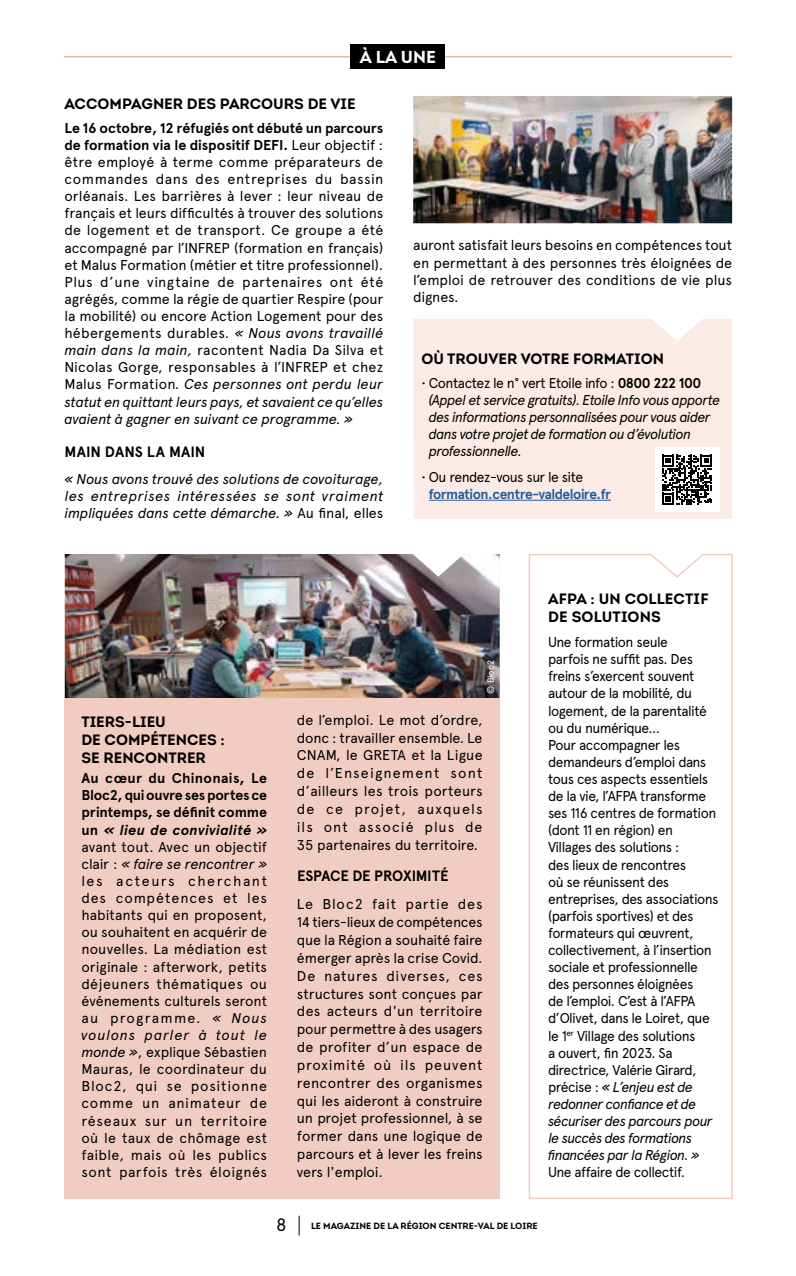
<style>
.page{position:relative;width:796px;height:1276px;background:#fff}
.page>*{position:absolute;margin:0;border:0;box-sizing:border-box;transform-origin:0 0}
.t1{font:18px "Apercu";color:#000}
.t2{font:17.25px "Intro Bold Alt";color:#fff}
.t3{font:15px/18px "Intro Bold Alt";color:#000}
.t4{font:700 15px "Apercu";letter-spacing:-.005em;color:#000}
.t5{font:14.25px/17.1px "Apercu";letter-spacing:-.035em;color:#000;text-align:justify}
.t6{font:italic 14.25px/17.1px "Apercu";letter-spacing:-.04em;color:#000;text-align:justify}
.t7{font:700 14.25px "Apercu";letter-spacing:-.035em;color:#275b9b}
.t8{font:9px "Intro Bold Alt";color:#000}
.t9{font:9px "Apercu";color:#fff}
.s1{font-weight:700}
.s2{font-style:italic}
.s3{font-style:normal}
.s4{font-weight:700;font-style:normal}
.s5{font-weight:700;font-style:italic}
</style>
<div class="page">
<svg style="left:299px;top:1215px;width:1px;height:20px"></svg>
<div style="left:413px;top:319px;width:318px;height:200px;background:#faebe7"></div>
<img style="left:65px;top:554px;width:434px;height:144px">
<svg style="left:528px;top:554px;width:205px;height:645px"></svg>
<div style="left:64px;top:698px;width:435px;height:500px;background:#f1ccc0"></div>
<hr style="left:64px;top:56px;width:667px;height:1px;background:#ebb5a4">
<div style="left:350px;top:44px;width:95px;height:25px;background:#000"></div>
<img style="left:413px;top:96px;width:318px;height:127px">
<hr style="left:428px;top:500px;width:182px;height:1px;background:#275b9b">
<div style="left:654px;top:448px;width:65px;height:64px;background:#fff"></div>
<svg style="left:662px;top:454px;width:50px;height:51px"></svg>
<svg style="left:649px;top:319px;width:54px;height:22px"></svg>
<p class="t2" style="left:360px;top:46px;width:77px">À LA UNE</p>
<p class="t3" style="left:64px;top:94px;width:292px">ACCOMPAGNER DES PARCOURS DE VIE</p>
<p class="t5" style="left:64px;top:119px;width:320px"><span class="s1">Le 16 octobre, 12 réfugiés ont débuté un parcours de formation via le dispositif DEFI.</span> Leur objectif : être employé à terme comme préparateurs de commandes dans des entreprises du bassin orléanais. Les barrières à lever : leur niveau de français et leurs difficultés à trouver des solutions de logement et de transport. Ce groupe a été accompagné par l’INFREP (formation en français) et Malus Formation (métier et titre professionnel).<br>Plus d’une vingtaine de partenaires ont été agrégés, comme la régie de quartier Respire (pour la mobilité) ou encore Action Logement pour des hébergements durables. <span class="s2">« Nous avons travaillé main dans la main,</span> racontent Nadia Da Silva et Nicolas Gorge, responsables à l’INFREP et chez Malus Formation<span class="s2">. Ces personnes ont perdu leur statut en quittant leurs pays, et savaient ce qu’elles avaient à gagner en suivant ce programme. »</span></p>
<p class="t4" style="left:64px;top:442px;width:142px">MAIN DANS LA MAIN</p>
<p class="t6" style="left:64px;top:469px;width:320px">« Nous avons trouvé des solutions de covoiturage, les entreprises intéressées se sont vraiment impliquées dans cette démarche. » <span class="s3">Au final, elles</span></p>
<p class="t5" style="left:413px;top:237px;width:320px">auront satisfait leurs besoins en compétences tout en permettant à des personnes très éloignées de l’emploi de retrouver des conditions de vie plus dignes.</p>
<p class="t3" style="left:421px;top:349px;width:244px">OÙ TROUVER VOTRE FORMATION</p>
<p class="t6" style="left:428px;top:373px;width:293px;text-align:left;text-indent:-7px"><span class="s3">• Contactez le n° vert Etoile info :</span> <span class="s4">0800 222 100 </span>(Appel et service gratuits). Etoile Info vous apporte des informations personnalisées pour vous aider dans votre projet de formation ou d’évolution professionnelle.</p>
<p class="t5" style="left:421px;top:468px;width:163px">• Ou rendez-vous sur le site</p>
<p class="t7" style="left:428px;top:485px;width:184px">formation.centre-valdeloire.fr</p>
<p class="t3" style="left:81px;top:713px;width:145px">TIERS-LIEU<br>DE COMPÉTENCES :<br>SE RENCONTRER</p>
<p class="t5" style="left:81px;top:769px;width:187px"><span class="s1">Au cœur du Chinonais, Le Bloc2, qui ouvre ses portes ce printemps, se définit comme un</span> <span class="s5">« lieu de convivialité » </span>avant tout. Avec un objectif clair : <span class="s2">« faire se rencontrer » </span>les acteurs cherchant des compétences et les habitants qui en proposent, ou souhaitent en acquérir de nouvelles. La médiation est originale : afterwork, petits déjeuners thématiques ou événements culturels seront au programme. <span class="s2">« Nous voulons parler à tout le monde »</span>, explique Sébastien Mauras, le coordinateur du Bloc2, qui se positionne comme un animateur de réseaux sur un territoire où le taux de chômage est faible, mais où les publics sont parfois très éloignés</p>
<p class="t9" style="left:485px;top:694px;width:35px;rotate:-90deg">© Bloc2</p>
<p class="t5" style="left:297px;top:711px;width:187px;line-height:17.9px">de l’emploi. Le mot d’ordre, donc : travailler ensemble. Le CNAM, le GRETA et la Ligue de l’Enseignement sont d’ailleurs les trois porteurs de ce projet, auxquels ils ont associé plus de 35 partenaires du territoire.</p>
<p class="t4" style="left:297px;top:866px;width:153px">ESPACE DE PROXIMITÉ</p>
<p class="t5" style="left:297px;top:895px;width:187px;line-height:17.9px">Le Bloc2 fait partie des 14 tiers-lieux de compétences que la Région a souhaité faire émerger après la crise Covid.<br>De natures diverses, ces structures sont conçues par des acteurs d'un territoire pour permettre à des usagers de profiter d’un espace de proximité où ils peuvent rencontrer des organismes qui les aideront à construire un projet professionnel, à se former dans une logique de parcours et à lever les freins vers l'emploi.</p>
<p class="t3" style="left:547px;top:589px;width:162px">AFPA : UN COLLECTIF<br>DE SOLUTIONS</p>
<p class="t5" style="left:547px;top:633px;width:172px;text-align:left">Une formation seule<br>parfois ne suffit pas. Des freins s’exercent souvent autour de la mobilité, du logement, de la parentalité ou du numérique…<br>Pour accompagner les demandeurs d’emploi dans tous ces aspects essentiels de la vie, l’AFPA transforme ses 116 centres de formation (dont 11 en région) en<br>Villages des solutions :<br>des lieux de rencontres<br>où se réunissent des entreprises, des associations (parfois sportives) et des formateurs qui œuvrent, collectivement, à l’insertion sociale et professionnelle des personnes éloignées<br>de l’emploi. C’est à l’AFPA d’Olivet, dans le Loiret, que le 1<sup>er</sup> Village des solutions<br>a ouvert, fin 2023. Sa directrice, Valérie Girard, précise : <span class="s2">« L’enjeu est de redonner confiance et de sécuriser des parcours pour le succès des formations financées par la Région. »</span></p>
<p class="t5" style="left:547px;top:1163px;width:138px">Une affaire de collectif.</p>
<p class="t1" style="left:276px;top:1213px;width:12px">8</p>
<p class="t8" style="left:311px;top:1220px;width:228px">LE MAGAZINE DE LA RÉGION CENTRE-VAL DE LOIRE</p>
</div>
